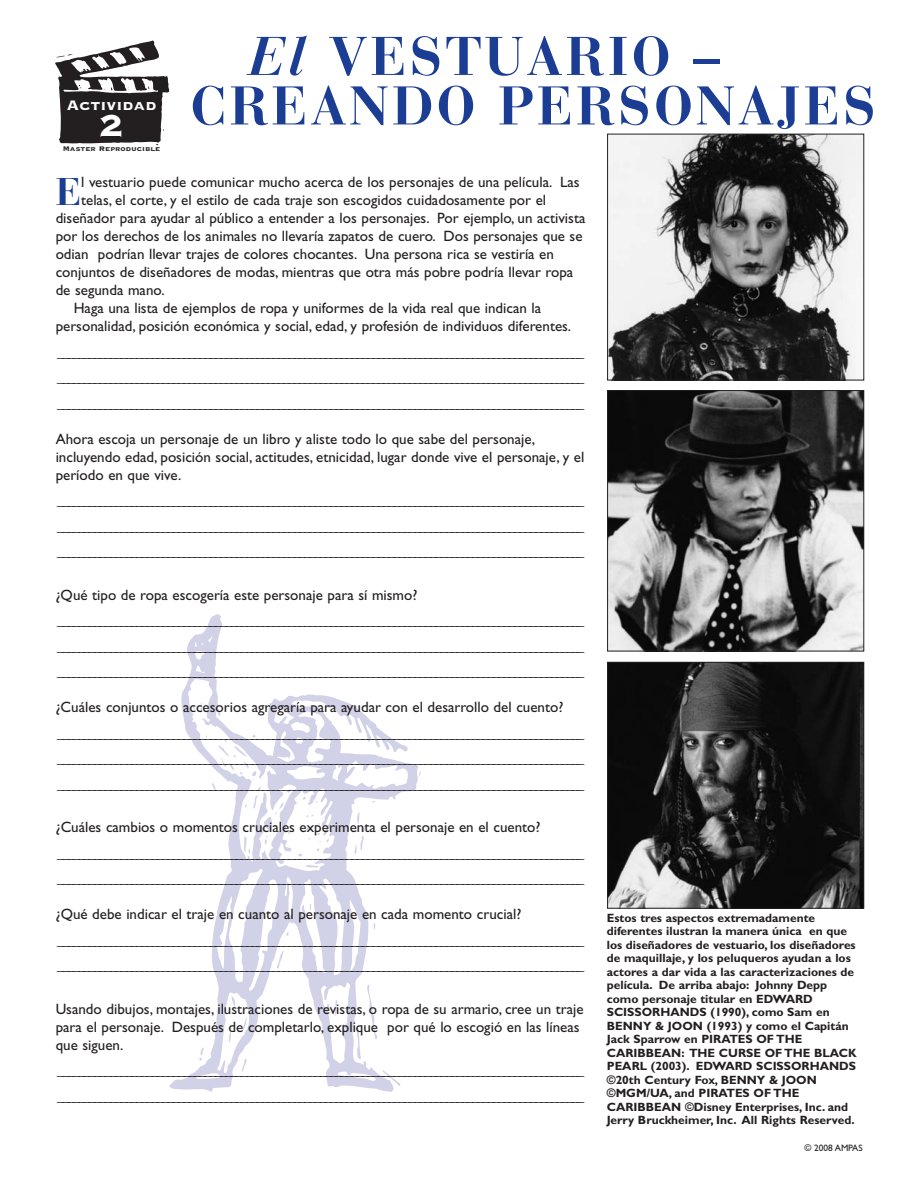
<style>
.page{position:relative;width:918px;height:1188px;background:#fff}
.page>*{position:absolute;margin:0;border:0;box-sizing:border-box;transform-origin:0 0}
.t1{font:700 54px/49.5px "Bauer Bodoni LT";letter-spacing:.055em;color:#1b3e94}
.t2{font:40.05px "Copperplate Thirty Three BC";color:#fff}
.t3{font:700 38.4px "Bauer Bodoni LT";color:#1b3e94}
.t4{font:18px "Copperplate Thirty Three BC";color:#fff}
.t5{font:15px/25.5px "Gill Sans";color:#231f20}
.t6{font:700 12px/13.5px "Gill Sans";color:#231f20}
.t7{font:9.3px "Gill Sans";color:#231f20}
.t8{font:8.7px "Copperplate Thirty Three BC";color:#231f20}
.s1{font-style:italic}
</style>
<div class="page">
<svg style="left:169px;top:614px;width:249px;height:478px"></svg>
<svg style="left:195px;top:635px;width:18px;height:25px"></svg>
<svg style="left:417px;top:771px;width:4px;height:5px"></svg>
<svg style="left:187px;top:666px;width:222px;height:420px"></svg>
<svg style="left:55px;top:40px;width:114px;height:105px"></svg>
<img style="left:609px;top:136px;width:253px;height:242px">
<div style="left:607px;top:134px;width:257px;height:246px;border:1px solid #231f20"></div>
<img style="left:609px;top:664px;width:253px;height:243px">
<div style="left:607px;top:662px;width:257px;height:247px;border:1px solid #231f20"></div>
<img style="left:609px;top:392px;width:253px;height:257px">
<div style="left:607px;top:390px;width:257px;height:261px;border:1px solid #231f20"></div>
<p class="t4" style="left:66px;top:93px;width:91px">Actividad</p>
<h2 class="t2" style="left:99px;top:99px;width:26px">2</h2>
<p class="t8" style="left:63px;top:143px;width:99px">Master Reproducible</p>
<h1 class="t1" style="left:190px;top:36px;width:687px;text-indent:59px"><span class="s1">El</span> VESTUARIO –<br>CREANDO PERSONAJES</h1>
<h3 class="t3" style="left:56px;top:176px;width:27px">E</h3>
<p class="t5" style="left:81px;top:171px;width:500px">l vestuario puede comunicar mucho acerca de los personajes de una película. Las</p>
<p class="t5" style="left:81px;top:189px;width:467px">telas, el corte, y el estilo de cada traje son escogidos cuidadosamente por el</p>
<p class="t5" style="left:56px;top:207px;width:531px">diseñador para ayudar al público a entender a los personajes. Por ejemplo, un activista</p>
<p class="t5" style="left:56px;top:225px;width:528px">por los derechos de los animales no llevaría zapatos de cuero. Dos personajes que se</p>
<p class="t5" style="left:56px;top:243px;width:500px">odian podrían llevar trajes de colores chocantes. Una persona rica se vestiría en</p>
<p class="t5" style="left:56px;top:261px;width:519px">conjuntos de diseñadores de modas, mientras que otra más pobre podría llevar ropa</p>
<p class="t5" style="left:56px;top:279px;width:110px">de segunda mano.</p>
<p class="t5" style="left:74px;top:297px;width:469px">Haga una lista de ejemplos de ropa y uniformes de la vida real que indican la</p>
<p class="t5" style="left:56px;top:315px;width:517px">personalidad, posición económica y social, edad, y profesión de individuos diferentes.</p>
<p class="t5" style="left:57px;top:341px;width:529px;text-align:justify">____________________________________________________________________________________________________ ____________________________________________________________________________________________________ ____________________________________________________________________________________________________</p>
<p class="t5" style="left:56px;top:431px;width:530px;line-height:18px">Ahora escoja un personaje de un libro y aliste todo lo que sabe del personaje, incluyendo edad, posición social, actitudes, etnicidad, lugar donde vive el personaje, y el período en que vive.</p>
<p class="t5" style="left:57px;top:489px;width:529px;text-align:justify">____________________________________________________________________________________________________ ____________________________________________________________________________________________________ ____________________________________________________________________________________________________</p>
<p class="t5" style="left:56px;top:584px;width:530px">¿Qué tipo de ropa escogería este personaje para sí mismo? ____________________________________________________________________________________________________ ____________________________________________________________________________________________________ ____________________________________________________________________________________________________</p>
<p class="t5" style="left:56px;top:696px;width:530px">¿Cuáles conjuntos o accesorios agregaría para ayudar con el desarrollo del cuento? ____________________________________________________________________________________________________ ____________________________________________________________________________________________________ ____________________________________________________________________________________________________</p>
<p class="t5" style="left:56px;top:816px;width:530px">¿Cuáles cambios o momentos cruciales experimenta el personaje en el cuento? ____________________________________________________________________________________________________ ____________________________________________________________________________________________________</p>
<p class="t5" style="left:56px;top:903px;width:530px">¿Qué debe indicar el traje en cuanto al personaje en cada momento crucial? ____________________________________________________________________________________________________ ____________________________________________________________________________________________________</p>
<p class="t5" style="left:56px;top:1001px;width:529px;line-height:18px">Usando dibujos, montajes, ilustraciones de revistas, o ropa de su armario, cree un traje para el personaje. Después de completarlo, explique por qué lo escogió en las líneas que siguen.</p>
<p class="t5" style="left:57px;top:1059px;width:529px">____________________________________________________________________________________________________ ____________________________________________________________________________________________________</p>
<p class="t6" style="left:607px;top:912px;width:251px">Estos tres aspectos extremadamente diferentes ilustran la manera única en que los diseñadores de vestuario, los diseñadores de maquillaje, y los peluqueros ayudan a los actores a dar vida a las caracterizaciones de película. De arriba abajo: Johnny Depp como personaje titular en EDWARD SCISSORHANDS (1990), como Sam en BENNY &amp; JOON (1993) y como el Capitán Jack Sparrow en PIRATES OF THE CARIBBEAN: THE CURSE OF THE BLACK PEARL (2003). EDWARD SCISSORHANDS ©20th Century Fox, BENNY &amp; JOON ©MGM/UA, and PIRATES OF THE CARIBBEAN ©Disney Enterprises, Inc. and Jerry Bruckheimer, Inc. All Rights Reserved.</p>
<p class="t7" style="left:804px;top:1144px;width:60px">© 2008 AMPAS</p>
</div>
